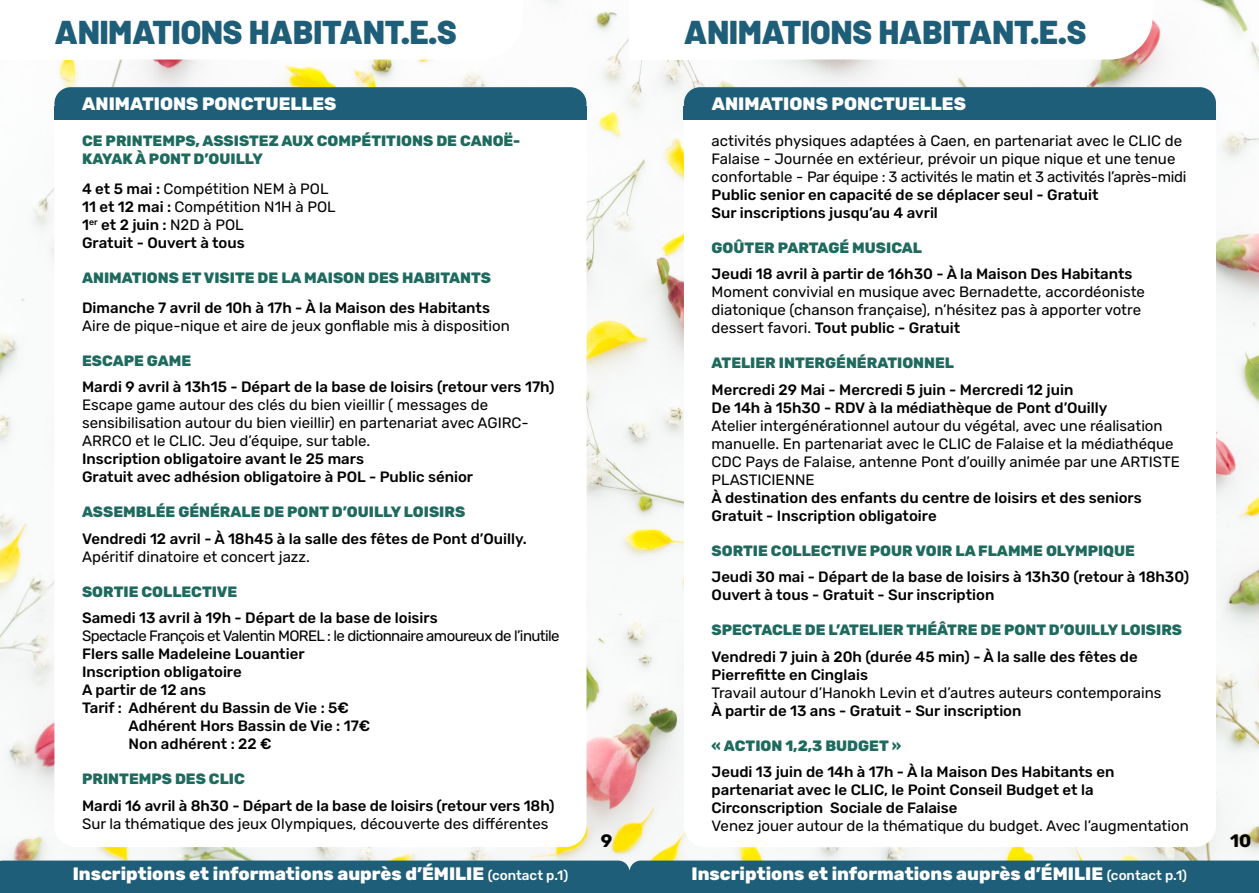
<style>
.page{position:relative;width:1259px;height:893px;background:#fff}
.page>*{position:absolute;margin:0;border:0;box-sizing:border-box;transform-origin:0 0}
.t1{font:900 33px "Barlow";color:#1f5e79}
.t2{font:800 18px "Rubik";color:#fff}
.t3{font:700 18px "Rubik";color:#000}
.t4{font:500 15px/18px "Rubik";color:#020203}
.t5{font:15px/18px "Rubik";color:#020203}
.t6{font:800 15px/18px "Rubik";color:#1e6a5e}
.t7{font:15px "Rubik";letter-spacing:-.04em;color:#020203}
.s1{font-weight:400}
.s2{font-weight:500}
.s3{font-weight:500;font-size:13.5px}
</style>
<div class="page">
<img style="left:0;top:0;width:1259px;height:860px">
<svg style="left:84px;top:0;width:439px;height:60px"></svg>
<div style="left:0;top:0;width:84px;height:60px;background:#fff"></div>
<div style="left:54px;top:87px;width:532px;height:760px;background:#fff;border-radius:21px"></div>
<div style="left:54px;top:87px;width:532px;height:33px;background:#1f5e78;border-radius:16px"></div>
<div style="left:54px;top:106px;width:532px;height:14px;background:#1f5e78"></div>
<svg style="left:713px;top:0;width:439px;height:60px"></svg>
<div style="left:629px;top:0;width:84px;height:60px;background:#fff"></div>
<div style="left:629px;top:871px;width:630px;height:22px;background:#1f5e78"></div>
<div style="left:684px;top:87px;width:532px;height:760px;background:#fff;border-radius:21px"></div>
<div style="left:684px;top:87px;width:532px;height:33px;background:#1f5e78;border-radius:16px"></div>
<div style="left:684px;top:106px;width:532px;height:14px;background:#1f5e78"></div>
<svg style="left:0;top:860px;width:1259px;height:11px;background:#2a667d"></svg>
<div style="left:0;top:871px;width:629px;height:22px;background:#1f5e78"></div>
<h1 class="t1" style="left:54px;top:12px;width:404px">ANIMATIONS HABITANT.E.S</h1>
<h1 class="t1" style="left:684px;top:12px;width:404px">ANIMATIONS HABITANT.E.S</h1>
<p class="t2" style="left:82px;top:93px;width:256px">ANIMATIONS PONCTUELLES</p>
<p class="t2" style="left:712px;top:93px;width:256px">ANIMATIONS PONCTUELLES</p>
<p class="t6" style="left:82px;top:132px;width:440px">CE PRINTEMPS, ASSISTEZ AUX COMPÉTITIONS DE CANOË-<br>KAYAK À PONT D’OUILLY</p>
<p class="t4" style="left:82px;top:180px;width:255px">4 et 5 mai : <span class="s1">Compétition NEM à POL<br></span>11 et 12 mai : <span class="s1">Compétition N1H à POL<br></span>1<sup>er</sup> et 2 juin : <span class="s1">N2D à POL<br></span>Gratuit - Ouvert à tous</p>
<p class="t6" style="left:82px;top:269px;width:410px">ANIMATIONS ET VISITE DE LA MAISON DES HABITANTS</p>
<p class="t4" style="left:82px;top:299px;width:409px">Dimanche 7 avril de 10h à 17h - À la Maison des Habitants</p>
<p class="t5" style="left:82px;top:317px;width:429px">Aire de pique-nique et aire de jeux gonflable mis à disposition</p>
<p class="t6" style="left:82px;top:352px;width:111px">ESCAPE GAME</p>
<p class="t4" style="left:82px;top:379px;width:474px">Mardi 9 avril à 13h15 - Départ de la base de loisirs (retour vers 17h)</p>
<p class="t5" style="left:82px;top:397px;width:448px">Escape game autour des clés du bien vieillir ( messages de sensibilisation autour du bien vieillir) en partenariat avec AGIRC-<br>ARRCO et le CLIC. Jeu d’équipe, sur table.</p>
<p class="t4" style="left:82px;top:451px;width:392px">Inscription obligatoire avant le 25 mars<br>Gratuit avec adhésion obligatoire à POL - Public sénior</p>
<p class="t6" style="left:82px;top:504px;width:385px">ASSEMBLÉE GÉNÉRALE DE PONT D’OUILLY LOISIRS</p>
<p class="t4" style="left:82px;top:530px;width:446px">Vendredi 12 avril - À 18h45 à la salle des fêtes de Pont d’Ouilly.</p>
<p class="t5" style="left:82px;top:548px;width:229px">Apéritif dinatoire et concert jazz.</p>
<p class="t6" style="left:82px;top:583px;width:157px">SORTIE COLLECTIVE</p>
<p class="t4" style="left:82px;top:610px;width:357px">Samedi 13 avril à 19h - Départ de la base de loisirs</p>
<p class="t7" style="left:82px;top:628px;width:479px">Spectacle François et Valentin MOREL : le dictionnaire amoureux de l’inutile</p>
<p class="t4" style="left:82px;top:646px;width:224px">Flers salle Madeleine Louantier</p>
<p class="t4" style="left:82px;top:664px;width:161px">Inscription obligatoire</p>
<p class="t4" style="left:82px;top:682px;width:126px">A partir de 12 ans</p>
<p class="t4" style="left:82px;top:700px;width:268px">Tarif : Adhérent du Bassin de Vie : 5€</p>
<p class="t4" style="left:129px;top:718px;width:243px">Adhérent Hors Bassin de Vie : 17€</p>
<p class="t4" style="left:129px;top:736px;width:145px">Non adhérent : 22 €</p>
<p class="t6" style="left:82px;top:771px;width:164px">PRINTEMPS DES CLIC</p>
<p class="t4" style="left:82px;top:797px;width:474px">Mardi 16 avril à 8h30 - Départ de la base de loisirs (retour vers 18h)</p>
<p class="t5" style="left:82px;top:815px;width:468px">Sur la thématique des jeux Olympiques, découverte des différentes</p>
<p class="t3" style="left:601px;top:830px;width:13px">9</p>
<p class="t5" style="left:711px;top:132px;width:476px">activités physiques adaptées à Caen, en partenariat avec le CLIC de<br>Falaise - Journée en extérieur, prévoir un pique nique et une tenue confortable - Par équipe : 3 activités le matin et 3 activités l’après-midi</p>
<p class="t4" style="left:711px;top:186px;width:388px">Public senior en capacité de se déplacer seul - Gratuit<br>Sur inscriptions jusqu’au 4 avril</p>
<p class="t6" style="left:711px;top:239px;width:212px">GOÛTER PARTAGÉ MUSICAL</p>
<p class="t4" style="left:711px;top:266px;width:422px">Jeudi 18 avril à partir de 16h30 - À la Maison Des Habitants</p>
<p class="t5" style="left:711px;top:284px;width:435px">Moment convivial en musique avec Bernadette, accordéoniste diatonique (chanson française), n’hésitez pas à apporter votre dessert favori. <span class="s2">Tout public - Gratuit</span></p>
<p class="t6" style="left:711px;top:355px;width:244px">ATELIER INTERGÉNÉRATIONNEL</p>
<p class="t4" style="left:711px;top:381px;width:397px">Mercredi 29 Mai - Mercredi 5 juin - Mercredi 12 juin<br>De 14h à 15h30 - RDV à la médiathèque de Pont d’Ouilly</p>
<p class="t5" style="left:711px;top:417px;width:470px">Atelier intergénérationnel autour du végétal, avec une réalisation manuelle. En partenariat avec le CLIC de Falaise et la médiathéque CDC Pays de Falaise, antenne Pont d’ouilly animée par une ARTISTE PLASTICIENNE</p>
<p class="t4" style="left:711px;top:489px;width:432px">À destination des enfants du centre de loisirs et des seniors<br>Gratuit - Inscription obligatoire</p>
<p class="t6" style="left:711px;top:542px;width:425px">SORTIE COLLECTIVE POUR VOIR LA FLAMME OLYMPIQUE</p>
<p class="t4" style="left:711px;top:569px;width:479px">Jeudi 30 mai - Départ de la base de loisirs à 13h30 (retour à 18h30)<br>Ouvert à tous - Gratuit - Sur inscription</p>
<p class="t6" style="left:711px;top:622px;width:472px">SPECTACLE DE L’ATELIER THÉÂTRE DE PONT D’OUILLY LOISIRS</p>
<p class="t4" style="left:711px;top:648px;width:428px">Vendredi 7 juin à 20h (durée 45 min) - À la salle des fêtes de<br>Pierrefitte en Cinglais</p>
<p class="t5" style="left:711px;top:684px;width:451px">Travail autour d’Hanokh Levin et d’autres auteurs contemporains</p>
<p class="t4" style="left:711px;top:702px;width:311px">À partir de 13 ans - Gratuit - Sur inscription</p>
<p class="t6" style="left:711px;top:737px;width:191px">« ACTION 1,2,3 BUDGET »</p>
<p class="t4" style="left:711px;top:764px;width:404px">Jeudi 13 juin de 14h à 17h - À la Maison Des Habitants en partenariat avec le CLIC, le Point Conseil Budget et la<br>Circonscription Sociale de Falaise</p>
<p class="t5" style="left:711px;top:818px;width:479px">Venez jouer autour de la thématique du budget. Avec l’augmentation</p>
<p class="t3" style="left:1230px;top:830px;width:23px">10</p>
<p class="t2" style="left:73px;top:863px;width:497px">Inscriptions et informations auprès d’ÉMILIE <span class="s3">(contact p.1)</span></p>
<p class="t2" style="left:691px;top:863px;width:497px">Inscriptions et informations auprès d’ÉMILIE <span class="s3">(contact p.1)</span></p>
</div>
